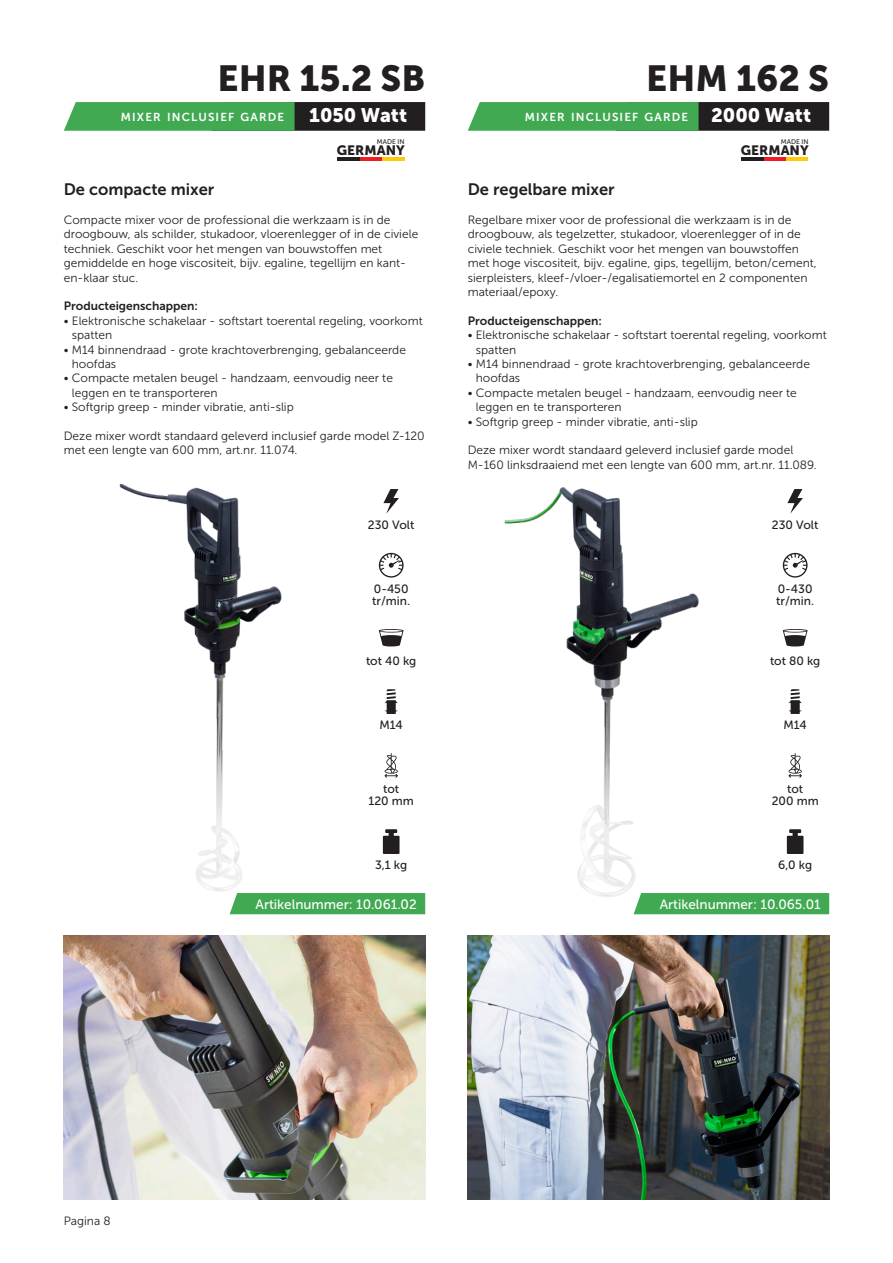
<style>
.page{position:relative;width:893px;height:1263px;background:#fff}
.page>*{position:absolute;margin:0;border:0;box-sizing:border-box;transform-origin:0 0}
.t1{font:36px "Museo Sans 900";color:#231f20}
.t2{font:19.5px "Museo Sans 900";color:#fff}
.t3{font:16.5px "Museo Sans 700";color:#231f20}
.t4{font:13.5px "Museo Sans 500";color:#fff}
.t5{font:13.5px "Museo Sans 900";color:#231f20}
.t6{font:12px/14.4px "Museo Sans 300";color:#231f20}
.t7{font:12px/12px "Museo Sans 500";color:#231f20;text-align:center}
.t8{font:12px "Museo Sans 700";color:#231f20}
.t9{font:11.55px "Museo Sans 700";letter-spacing:.1em;color:#fff}
.t10{font:6.75px "Museo Sans 500";color:#231f20}
</style>
<div class="page">
<img style="left:119px;top:485px;width:163px;height:429px">
<img style="left:504px;top:487px;width:195px;height:427px">
<svg style="left:64px;top:102px;width:361px;height:29px;background:#3b7944"></svg>
<svg style="left:468px;top:102px;width:361px;height:29px;background:#3b7944"></svg>
<hr style="left:786px;top:157px;width:22px;height:3px;background:#feca0a">
<hr style="left:763px;top:157px;width:23px;height:3px;background:#ee1d23">
<hr style="left:741px;top:157px;width:22px;height:3px;background:#231f20">
<hr style="left:382px;top:157px;width:22px;height:3px;background:#feca0a">
<hr style="left:359px;top:157px;width:23px;height:3px;background:#ee1d23">
<hr style="left:337px;top:157px;width:22px;height:3px;background:#231f20">
<svg style="left:379px;top:629px;width:25px;height:17px"></svg>
<svg style="left:383px;top:829px;width:17px;height:25px"></svg>
<svg style="left:383px;top:489px;width:16px;height:25px"></svg>
<svg style="left:384px;top:753px;width:14px;height:25px"></svg>
<svg style="left:379px;top:553px;width:25px;height:25px"></svg>
<svg style="left:385px;top:689px;width:13px;height:25px"></svg>
<svg style="left:783px;top:629px;width:24px;height:17px"></svg>
<svg style="left:787px;top:829px;width:16px;height:25px"></svg>
<svg style="left:787px;top:489px;width:16px;height:25px"></svg>
<svg style="left:788px;top:753px;width:14px;height:25px"></svg>
<svg style="left:783px;top:553px;width:24px;height:25px"></svg>
<svg style="left:788px;top:689px;width:14px;height:25px"></svg>
<div style="left:230px;top:893px;width:195px;height:21px;background:#42a953"></div>
<div style="left:634px;top:893px;width:195px;height:21px;background:#42a953"></div>
<img style="left:64px;top:935px;width:361px;height:264px">
<img style="left:468px;top:935px;width:361px;height:264px">
<h1 class="t1" style="left:218px;top:58px;width:209px">EHR 15.2 SB</h1>
<h1 class="t1" style="left:646px;top:58px;width:184px">EHM 162 S</h1>
<h2 class="t2" style="left:309px;top:105px;width:99px">1050 Watt</h2>
<h2 class="t2" style="left:711px;top:105px;width:101px">2000 Watt</h2>
<p class="t10" style="left:781px;top:138px;width:29px">MADE IN</p>
<p class="t5" style="left:741px;top:143px;width:69px">GERMANY</p>
<p class="t9" style="left:121px;top:111px;width:165px">MIXER INCLUSIEF GARDE</p>
<p class="t9" style="left:525px;top:111px;width:165px">MIXER INCLUSIEF GARDE</p>
<p class="t10" style="left:377px;top:138px;width:29px">MADE IN</p>
<p class="t5" style="left:337px;top:143px;width:69px">GERMANY</p>
<h3 class="t3" style="left:64px;top:180px;width:152px">De compacte mixer</h3>
<p class="t6" style="left:64px;top:213px;width:356px">Compacte mixer voor de professional die werkzaam is in de droogbouw, als schilder, stukadoor, vloerenlegger of in de civiele techniek. Geschikt voor het mengen van bouwstoffen met gemiddelde en hoge viscositeit, bijv. egaline, tegellijm en kant&shy;en-klaar stuc.</p>
<p class="t8" style="left:64px;top:300px;width:136px">Producteigenschappen:</p>
<p class="t6" style="left:72px;top:314px;width:352px;text-indent:-8px">• Elektronische schakelaar - softstart toerental regeling, voorkomt spatten</p>
<p class="t6" style="left:72px;top:342px;width:336px;text-indent:-8px">• M14 binnendraad - grote krachtoverbrenging, gebalanceerde hoofdas</p>
<p class="t6" style="left:72px;top:371px;width:323px;text-indent:-8px">• Compacte metalen beugel - handzaam, eenvoudig neer te leggen en te transporteren</p>
<p class="t6" style="left:64px;top:400px;width:232px">• Softgrip greep - minder vibratie, anti-slip</p>
<p class="t6" style="left:64px;top:429px;width:362px">Deze mixer wordt standaard geleverd inclusief garde model Z-120 met een lengte van 600 mm, art.nr. 11.074.</p>
<h3 class="t3" style="left:468px;top:180px;width:148px">De regelbare mixer</h3>
<p class="t6" style="left:468px;top:213px;width:351px">Regelbare mixer voor de professional die werkzaam is in de droogbouw, als tegelzetter, stukadoor, vloerenlegger of in de civiele techniek. Geschikt voor het mengen van bouwstoffen met hoge viscositeit, bijv. egaline, gips, tegellijm, beton/cement, sierpleisters, kleef-/vloer-/egalisatiemortel en 2 componenten materiaal/epoxy.</p>
<p class="t8" style="left:468px;top:314px;width:136px">Producteigenschappen:</p>
<p class="t6" style="left:476px;top:328px;width:352px;text-indent:-8px">• Elektronische schakelaar - softstart toerental regeling, voorkomt spatten</p>
<p class="t6" style="left:476px;top:357px;width:336px;text-indent:-8px">• M14 binnendraad - grote krachtoverbrenging, gebalanceerde hoofdas</p>
<p class="t6" style="left:476px;top:386px;width:323px;text-indent:-8px">• Compacte metalen beugel - handzaam, eenvoudig neer te leggen en te transporteren</p>
<p class="t6" style="left:468px;top:414px;width:232px">• Softgrip greep - minder vibratie, anti-slip</p>
<p class="t6" style="left:468px;top:443px;width:351px">Deze mixer wordt standaard geleverd inclusief garde model<br>M-160 linksdraaiend met een lengte van 600 mm, art.nr. 11.089.</p>
<p class="t7" style="left:368px;top:519px;width:48px">230 Volt</p>
<p class="t7" style="left:772px;top:519px;width:48px">230 Volt</p>
<p class="t7" style="left:372px;top:583px;width:39px;text-align:left">0-450 tr/min.</p>
<p class="t7" style="left:776px;top:583px;width:39px;text-align:left">0-430 tr/min.</p>
<p class="t7" style="left:366px;top:655px;width:52px">tot 40 kg</p>
<p class="t7" style="left:770px;top:655px;width:52px">tot 80 kg</p>
<p class="t7" style="left:380px;top:719px;width:25px">M14</p>
<p class="t7" style="left:783px;top:719px;width:25px">M14</p>
<p class="t7" style="left:369px;top:783px;width:47px">tot<br>120 mm</p>
<p class="t7" style="left:772px;top:783px;width:48px">tot<br>200 mm</p>
<p class="t7" style="left:375px;top:859px;width:34px">3,1 kg</p>
<p class="t7" style="left:778px;top:859px;width:35px">6,0 kg</p>
<p class="t6" style="left:64px;top:1214px;width:48px">Pagina 8</p>
<p class="t4" style="left:256px;top:897px;width:163px">Artikelnummer: 10.061.02</p>
<p class="t4" style="left:660px;top:897px;width:162px">Artikelnummer: 10.065.01</p>
</div>
